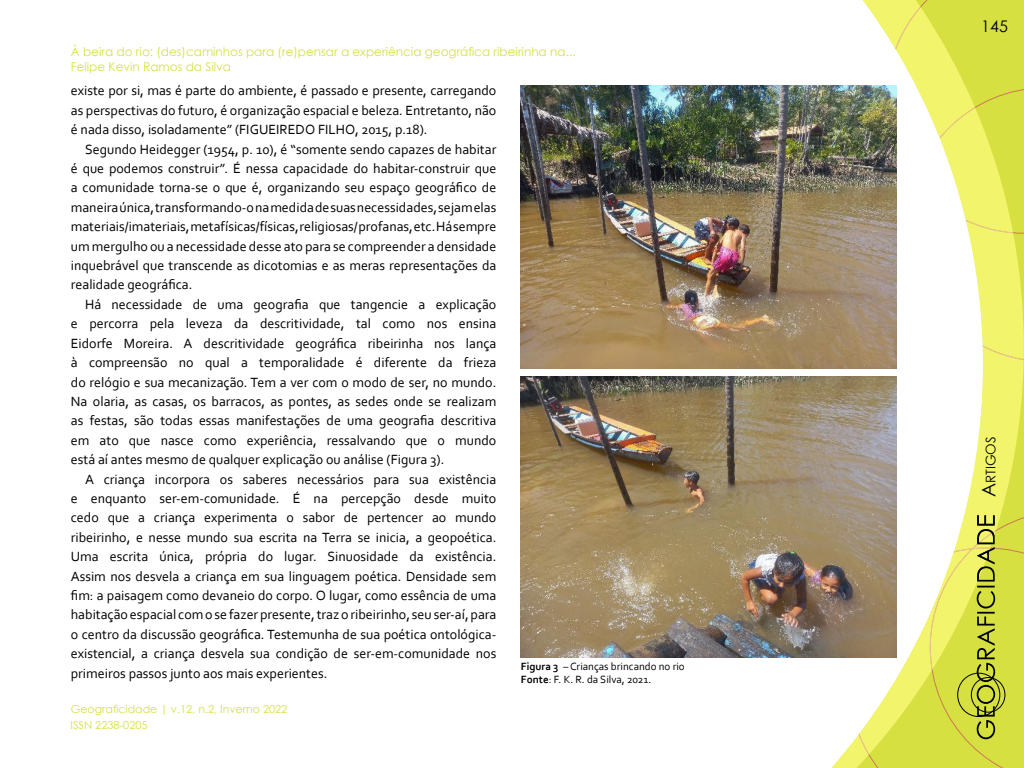
<style>
.page{position:relative;width:1024px;height:768px;background:#fff}
.page>*{position:absolute;margin:0;border:0;box-sizing:border-box;transform-origin:0 0}
.t1{font:16px "Century Gothic";color:#000}
.t2{font:14px/19.4px "Corbel";color:#000;text-align:justify}
.t3{font:13.3px "Century Gothic";color:#000}
.t4{font:12px "Century Gothic";color:#d6e043}
.t5{font:12px "Century Gothic";color:#d6e040}
.t6{font:11px/13.2px "Corbel";color:#000}
.t7{font:11px "Century Gothic";color:#d6e040}
.s1{font-weight:700}
.s2{font-size:19px}
</style>
<div class="page">
<svg style="left:983px;top:0;width:41px;height:510px;fill:#f2f56b"></svg>
<svg style="left:983px;top:7px;width:41px;height:353px"></svg>
<svg style="left:520px;top:0;width:463px;height:768px"></svg>
<svg style="left:858px;top:510px;width:166px;height:258px"></svg>
<img style="left:521px;top:85px;width:375px;height:283px">
<img style="left:521px;top:376px;width:375px;height:282px">
<p class="t4" style="left:71px;top:44px;width:506px">À beira do rio: (des)caminhos para (re)pensar a experiência geográfica ribeirinha na...</p>
<p class="t5" style="left:71px;top:58px;width:162px">Felipe Kevin Ramos da Silva</p>
<p class="t2" style="left:71px;top:81px;width:427px">existe por si, mas é parte do ambiente, é passado e presente, carregando as perspectivas do futuro, é organização espacial e beleza. Entretanto, não é nada disso, isoladamente” (FIGUEIREDO FILHO, 2015, p.18).</p>
<p class="t2" style="left:71px;top:139px;width:427px;text-indent:14px">Segundo Heidegger (1954, p. 10), é “somente sendo capazes de habitar é que podemos construir”. É nessa capacidade do habitar-construir que a comunidade torna-se o que é, organizando seu espaço geográfico de maneira única, transformando-o na medida de suas necessidades, sejam elas materiais/imateriais, metafísicas/físicas, religiosas/ profanas, etc. Há sempre um mergulho ou a necessidade desse ato para se compreender a densidade inquebrável que transcende as dicotomias e as meras representações da realidade geográfica.</p>
<p class="t2" style="left:71px;top:294px;width:427px;text-indent:14px">Há necessidade de uma geografia que tangencie a explicação e percorra pela leveza da descritividade, tal como nos ensina Eidorfe Moreira. A descritividade geográfica ribeirinha nos lança à compreensão no qual a temporalidade é diferente da frieza do relógio e sua mecanização. Tem a ver com o modo de ser, no mundo.<br>Na olaria, as casas, os barracos, as pontes, as sedes onde se realizam as festas, são todas essas manifestações de uma geografia descritiva em ato que nasce como experiência, ressalvando que o mundo está aí antes mesmo de qualquer explicação ou análise (Figura 3).</p>
<p class="t2" style="left:71px;top:469px;width:427px;text-indent:14px">A criança incorpora os saberes necessários para sua existência e enquanto ser-em-comunidade. É na percepção desde muito cedo que a criança experimenta o sabor de pertencer ao mundo ribeirinho, e nesse mundo sua escrita na Terra se inicia, a geopoética.<br>Uma escrita única, própria do lugar. Sinuosidade da existência.<br>Assim nos desvela a criança em sua linguagem poética. Densidade sem fim: a paisagem como devaneio do corpo. O lugar, como essência de uma habitação espacial com o se fazer presente, traz o ribeirinho, seu ser-aí, para o centro da discussão geográfica. Testemunha de sua poética ontológica&shy;existencial, a criança desvela sua condição de ser-em-comunidade nos primeiros passos junto aos mais experientes.</p>
<p class="t7" style="left:71px;top:701px;width:218px">Geograficidade | v.12, n.2, Inverno 2022</p>
<p class="t7" style="left:71px;top:717px;width:79px">ISSN 2238-0205</p>
<p class="t6" style="left:521px;top:659px;width:165px"><span class="s1">Figura 3</span> – Crianças brincando no rio<br><span class="s1">Fonte</span>: F. K. R. da Silva, 2021.</p>
<p class="t1" style="left:981px;top:15px;width:28px">145</p>
<p class="t3" style="left:981px;top:497px;width:62px;rotate:-90deg"><span class="s2">A</span>RTIGOS</p>
</div>
